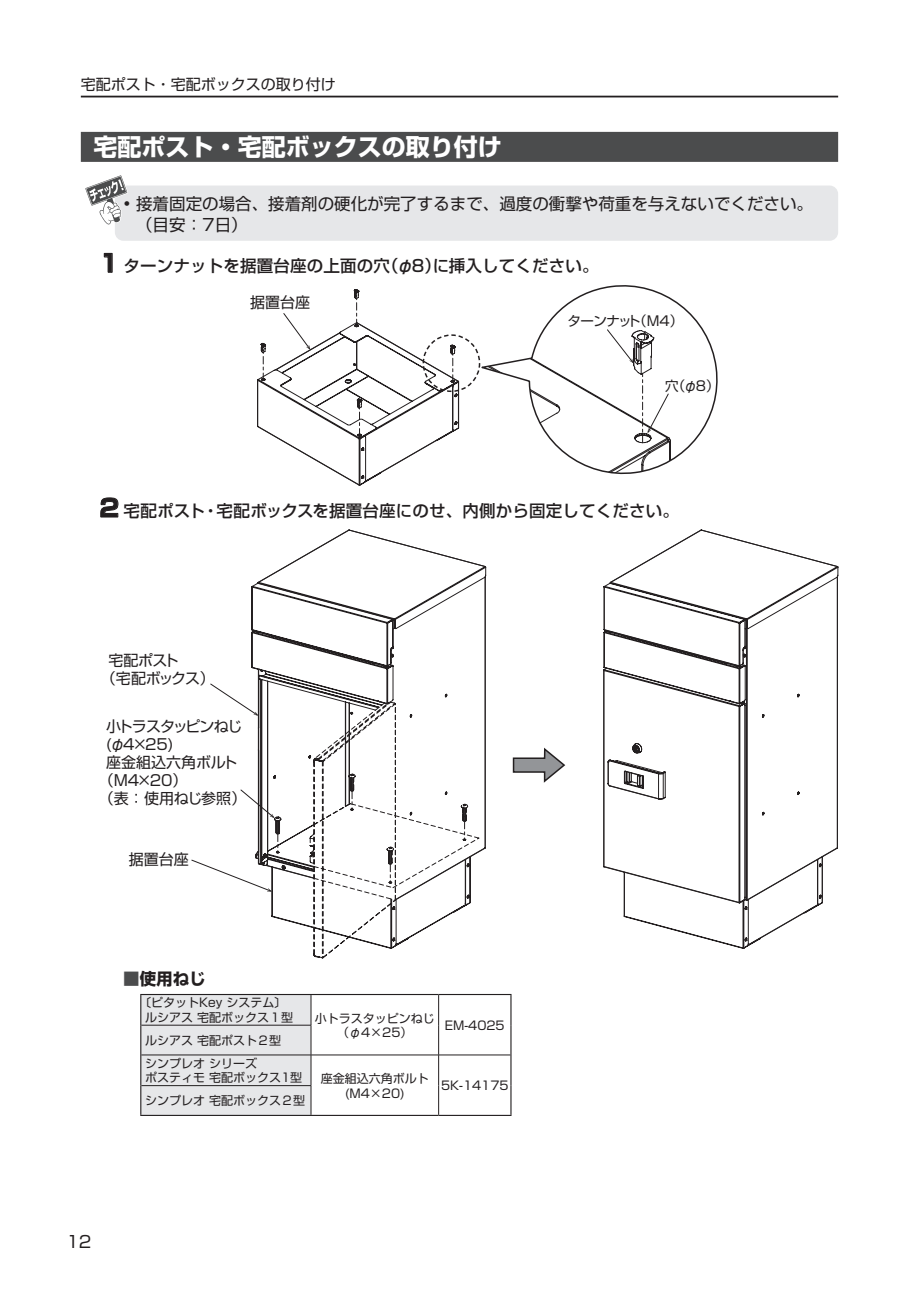
<style>
.page{position:relative;width:919px;height:1289px;background:#fff}
.page>*{position:absolute;margin:0;border:0;box-sizing:border-box;transform-origin:0 0}
.t1{font:700 24px "Shin Go Pro";color:#fff}
.t2{font:500 16.5px "Shin Go Pro";letter-spacing:.01em;color:#231f20}
.t3{font:16.5px/21px "Shin Go Pro";color:#231f20}
.t4{font:700 16.5px "Shin Go Pro";color:#231f20}
.t5{font:15px "Shin Go Pro Regular 90 msp RKSJ H";letter-spacing:-.02em;color:#231f20}
.t6{font:15px "Shin Go Pro";color:#231f20}
.t7{font:15px/18px "Shin Go Pro Regular 90 msp RKSJ H";letter-spacing:-.045em;color:#231f20}
.t8{font:15px "Shin Go Pro Regular 90 msp RKSJ H";letter-spacing:-.07em;color:#231f20}
.t9{font:15px "Shin Go Pro Regular 90 msp RKSJ H";color:#231f20}
.t10{font:13.5px "Shin Go Pro Regular 90 msp RKSJ H";letter-spacing:-.04em;color:#231f20}
.t11{font:12px/14.4px "Shin Go Pro";color:#231f20;text-align:center}
.s1{font-weight:700;font-size:24px}
.s2{color:#4b4c4d}
</style>
<div class="page">
<hr style="left:81px;top:96px;width:757px;height:1px;background:#231f20">
<hr style="left:140px;top:993px;width:171px;height:2px;background:#231f20">
<hr style="left:311px;top:993px;width:127px;height:2px;background:#231f20">
<hr style="left:438px;top:993px;width:73px;height:2px;background:#231f20">
<hr style="left:510px;top:995px;width:1px;height:30px;background:#231f20">
<svg style="left:510px;top:1025px;width:1px;height:29px"></svg>
<hr style="left:510px;top:1054px;width:1px;height:31px;background:#231f20">
<svg style="left:510px;top:1085px;width:1px;height:29px"></svg>
<hr style="left:311px;top:1114px;width:127px;height:1px;background:#231f20">
<hr style="left:438px;top:1114px;width:73px;height:1px;background:#231f20">
<hr style="left:438px;top:995px;width:1px;height:30px;background:#231f20">
<svg style="left:438px;top:1025px;width:1px;height:29px"></svg>
<hr style="left:311px;top:1054px;width:127px;height:1px;background:#231f20">
<hr style="left:438px;top:1054px;width:72px;height:1px;background:#231f20">
<hr style="left:438px;top:1055px;width:1px;height:30px;background:#231f20">
<svg style="left:140px;top:994px;width:172px;height:121px;background:#dcdddf"></svg>
<svg style="left:438px;top:1085px;width:1px;height:29px"></svg>
<svg style="left:251px;top:530px;width:235px;height:323px"></svg>
<svg style="left:390px;top:646px;width:4px;height:11px"></svg>
<svg style="left:389px;top:619px;width:8px;height:10px"></svg>
<svg style="left:251px;top:629px;width:9px;height:4px"></svg>
<svg style="left:259px;top:669px;width:4px;height:7px"></svg>
<svg style="left:384px;top:665px;width:10px;height:3px"></svg>
<svg style="left:191px;top:683px;width:288px;height:275px"></svg>
<svg style="left:620px;top:530px;width:218px;height:319px"></svg>
<svg style="left:603px;top:576px;width:234px;height:330px"></svg>
<svg style="left:741px;top:619px;width:8px;height:10px"></svg>
<svg style="left:603px;top:631px;width:215px;height:318px"></svg>
<svg style="left:817px;top:895px;width:4px;height:10px"></svg>
<svg style="left:738px;top:902px;width:9px;height:8px"></svg>
<svg style="left:744px;top:937px;width:3px;height:4px"></svg>
<svg style="left:512px;top:747px;width:54px;height:36px"></svg>
<div style="left:115px;top:185px;width:723px;height:56px;background:#e6e7e9;border-radius:9px"></div>
<svg style="left:85px;top:175px;width:43px;height:50px"></svg>
<div style="left:81px;top:132px;width:757px;height:30px;background:#4b4c4d"></div>
<svg style="left:257px;top:289px;width:202px;height:196px"></svg>
<div style="left:422px;top:334px;width:58px;height:58px;border:2px dashed #231f20;border-radius:50%"></div>
<svg style="left:482px;top:285px;width:235px;height:190px"></svg>
<p class="t6" style="left:81px;top:72px;width:257px">宅配ポスト・宅配ボックスの取り付け</p>
<h1 class="t1" style="left:94px;top:128px;width:410px">宅配ポスト・宅配ボックスの取り付け</h1>
<h2 class="t3" style="left:136px;top:191px;width:678px;text-indent:-13px">• 接着固定の場合、接着剤の硬化が完了するまで、過度の衝撃や荷重を与えないでください。（目安：7日）</h2>
<h2 class="t2" style="left:99px;top:252px;width:500px"><span class="s1">1</span> ターンナットを据置台座の上面の穴（φ8）に挿入してください。</h2>
<p class="t5" style="left:250px;top:290px;width:61px">据置台座</p>
<p class="t10" style="left:567px;top:309px;width:117px">ターンナット（M4）</p>
<p class="t10" style="left:665px;top:375px;width:56px">穴（φ8）</p>
<h2 class="t2" style="left:99px;top:497px;width:581px"><span class="s1">2</span> 宅配ポスト・宅配ボックスを据置台座にのせ、内側から固定してください。</h2>
<p class="t7" style="left:101px;top:649px;width:115px;text-indent:8px">宅配ポスト<br>（宅配ボックス）</p>
<p class="t8" style="left:106px;top:714px;width:138px">小トラスタッピンねじ</p>
<p class="t5" style="left:106px;top:732px;width:69px">(φ4×25)</p>
<p class="t9" style="left:106px;top:750px;width:133px">座金組込六角ボルト</p>
<p class="t5" style="left:99px;top:768px;width:90px">（M4×20）</p>
<p class="t5" style="left:99px;top:786px;width:149px">（表：使用ねじ参照）</p>
<p class="t5" style="left:129px;top:846px;width:61px">据置台座</p>
<h2 class="t4" style="left:123px;top:966px;width:84px"><span class="s2">■</span>使用ねじ</h2>
<p class="t11" style="left:139px;top:993px;width:155px">〔ピタットKey システム〕ルシアス宅配ボックス１型</p>
<p class="t11" style="left:315px;top:1009px;width:121px">小トラスタッピンねじ（φ4×25）</p>
<p class="t11" style="left:445px;top:1016px;width:61px">EM-4025</p>
<p class="t11" style="left:145px;top:1027px;width:137px;line-height:23px;text-align:left">ルシアス宅配ポスト２型シンプレオシリーズ</p>
<p class="t11" style="left:145px;top:1068px;width:159px">ポスティモ宅配ボックス1型</p>
<p class="t11" style="left:321px;top:1070px;width:109px">座金組込六角ボルト(M4×20)</p>
<p class="t11" style="left:441px;top:1077px;width:69px">5K-14175</p>
<p class="t11" style="left:145px;top:1091px;width:161px">シンプレオ宅配ボックス２型</p>
<h2 class="t3" style="left:66px;top:1229px;width:27px">12</h2>
</div>
